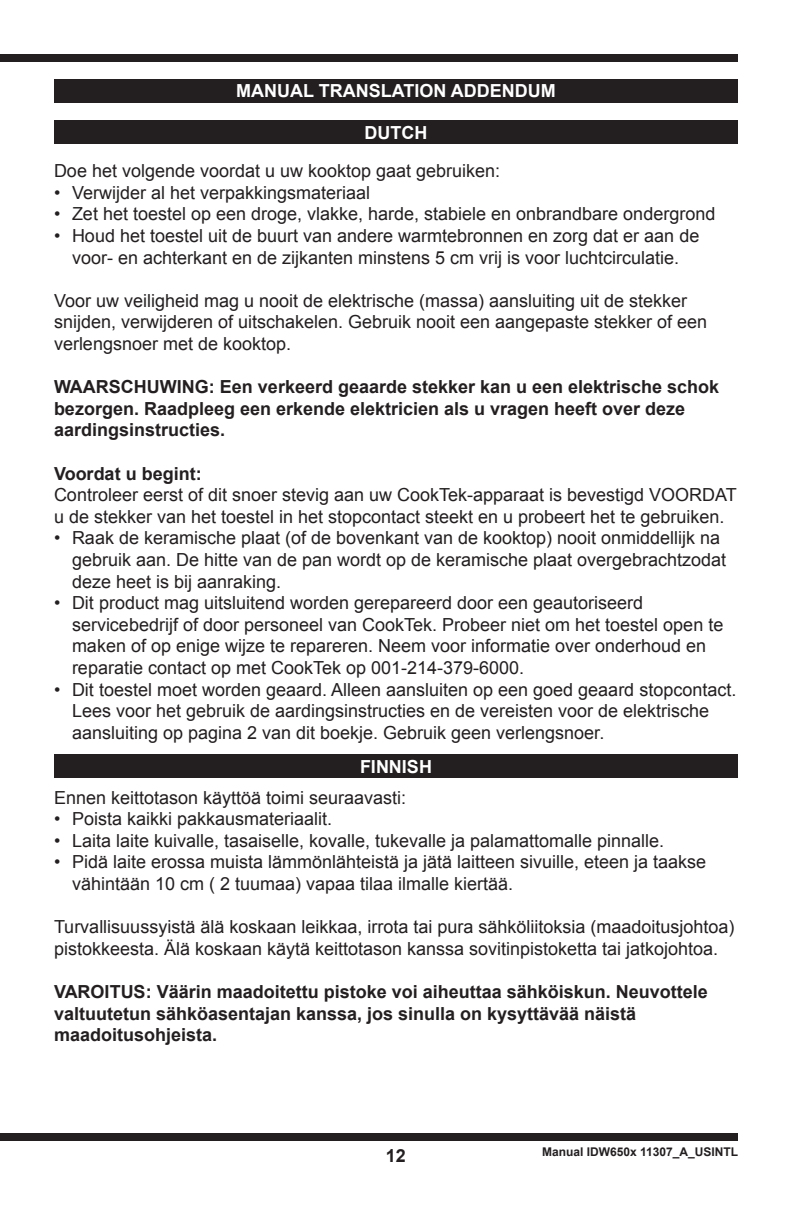
<style>
.page{position:relative;width:792px;height:1224px;background:#fff}
.page>*{position:absolute;margin:0;border:0;box-sizing:border-box;transform-origin:0 0}
.t1{font:18px/21.6px "Arial";color:#231f20}
.t2{font:700 18px/21.6px "Arial";color:#231f20}
.t3{font:700 18px "Arial";color:#fff}
.t4{font:700 12px "Arial";color:#231f20}
</style>
<div class="page">
<div style="left:0;top:54px;width:738px;height:8px;background:#231f20"></div>
<div style="left:0;top:1133px;width:738px;height:8px;background:#231f20"></div>
<div style="left:54px;top:79px;width:684px;height:23px;background:#231f20"></div>
<div style="left:54px;top:121px;width:684px;height:23px;background:#231f20"></div>
<div style="left:54px;top:754px;width:684px;height:24px;background:#231f20"></div>
<p class="t3" style="left:236px;top:79px;width:321px">MANUAL TRANSLATION ADDENDUM</p>
<p class="t3" style="left:365px;top:121px;width:64px">DUTCH</p>
<p class="t1" style="left:54px;top:160px;width:448px">Doe het volgende voordat u uw kooktop gaat gebruiken:</p>
<p class="t1" style="left:54px;top:182px;width:318px">• Verwijder al het verpakkingsmateriaal</p>
<p class="t1" style="left:54px;top:204px;width:663px">• Zet het toestel op een droge, vlakke, harde, stabiele en onbrandbare ondergrond</p>
<p class="t1" style="left:54px;top:225px;width:647px;text-align:center">• Houd het toestel uit de buurt van andere warmtebronnen en zorg dat er aan de voor- en achterkant en de zijkanten minstens 5 cm vrij is voor luchtcirculatie.</p>
<p class="t1" style="left:54px;top:290px;width:655px">Voor uw veiligheid mag u nooit de elektrische (massa) aansluiting uit de stekker snijden, verwijderen of uitschakelen. Gebruik nooit een aangepaste stekker of een verlengsnoer met de kooktop.</p>
<p class="t2" style="left:54px;top:377px;width:667px">WAARSCHUWING: Een verkeerd geaarde stekker kan u een elektrische schok bezorgen. Raadpleeg een erkende elektricien als u vragen heeft over deze aardingsinstructies.</p>
<p class="t2" style="left:54px;top:463px;width:149px">Voordat u begint:</p>
<p class="t1" style="left:54px;top:484px;width:684px">Controleer eerst of dit snoer stevig aan uw CookTek-apparaat is bevestigd VOORDAT u de stekker van het toestel in het stopcontact steekt en u probeert het te gebruiken.</p>
<p class="t1" style="left:72px;top:528px;width:656px;text-indent:-18px">• Raak de keramische plaat (of de bovenkant van de kooktop) nooit onmiddellijk na gebruik aan. De hitte van de pan wordt op de keramische plaat overgebrachtzodat deze heet is bij aanraking.</p>
<p class="t1" style="left:72px;top:592px;width:653px;text-indent:-18px">• Dit product mag uitsluitend worden gerepareerd door een geautoriseerd servicebedrijf of door personeel van CookTek. Probeer niet om het toestel open te maken of op enige wijze te repareren. Neem voor informatie over onderhoud en reparatie contact op met CookTek op 001-214-379-6000.</p>
<p class="t1" style="left:72px;top:679px;width:666px;text-indent:-18px">• Dit toestel moet worden geaard. Alleen aansluiten op een goed geaard stopcontact.<br>Lees voor het gebruik de aardingsinstructies en de vereisten voor de elektrische aansluiting op pagina 2 van dit boekje. Gebruik geen verlengsnoer.</p>
<p class="t3" style="left:360px;top:754px;width:73px">FINNISH</p>
<p class="t1" style="left:54px;top:787px;width:354px">Ennen keittotason käyttöä toimi seuraavasti:</p>
<p class="t1" style="left:54px;top:808px;width:280px">• Poista kaikki pakkausmateriaalit.</p>
<p class="t1" style="left:54px;top:830px;width:612px">• Laita laite kuivalle, tasaiselle, kovalle, tukevalle ja palamattomalle pinnalle.</p>
<p class="t1" style="left:72px;top:852px;width:636px;text-indent:-18px">• Pidä laite erossa muista lämmönlähteistä ja jätä laitteen sivuille, eteen ja taakse vähintään 10 cm ( 2 tuumaa) vapaa tilaa ilmalle kiertää.</p>
<p class="t1" style="left:54px;top:916px;width:682px">Turvallisuussyistä älä koskaan leikkaa, irrota tai pura sähköliitoksia (maadoitusjohtoa)</p>
<p class="t1" style="left:54px;top:938px;width:666px">pistokkeesta. Älä koskaan käytä keittotason kanssa sovitinpistoketta tai jatkojohtoa.</p>
<p class="t2" style="left:54px;top:981px;width:655px">VAROITUS: Väärin maadoitettu pistoke voi aiheuttaa sähköiskun. Neuvottele</p>
<p class="t2" style="left:54px;top:1003px;width:584px">valtuutetun sähköasentajan kanssa, jos sinulla on kysyttävää näistä maadoitusohjeista.</p>
<p class="t2" style="left:386px;top:1145px;width:22px">12</p>
<p class="t4" style="left:542px;top:1144px;width:198px">Manual IDW650x 11307_A_USINTL</p>
</div>
